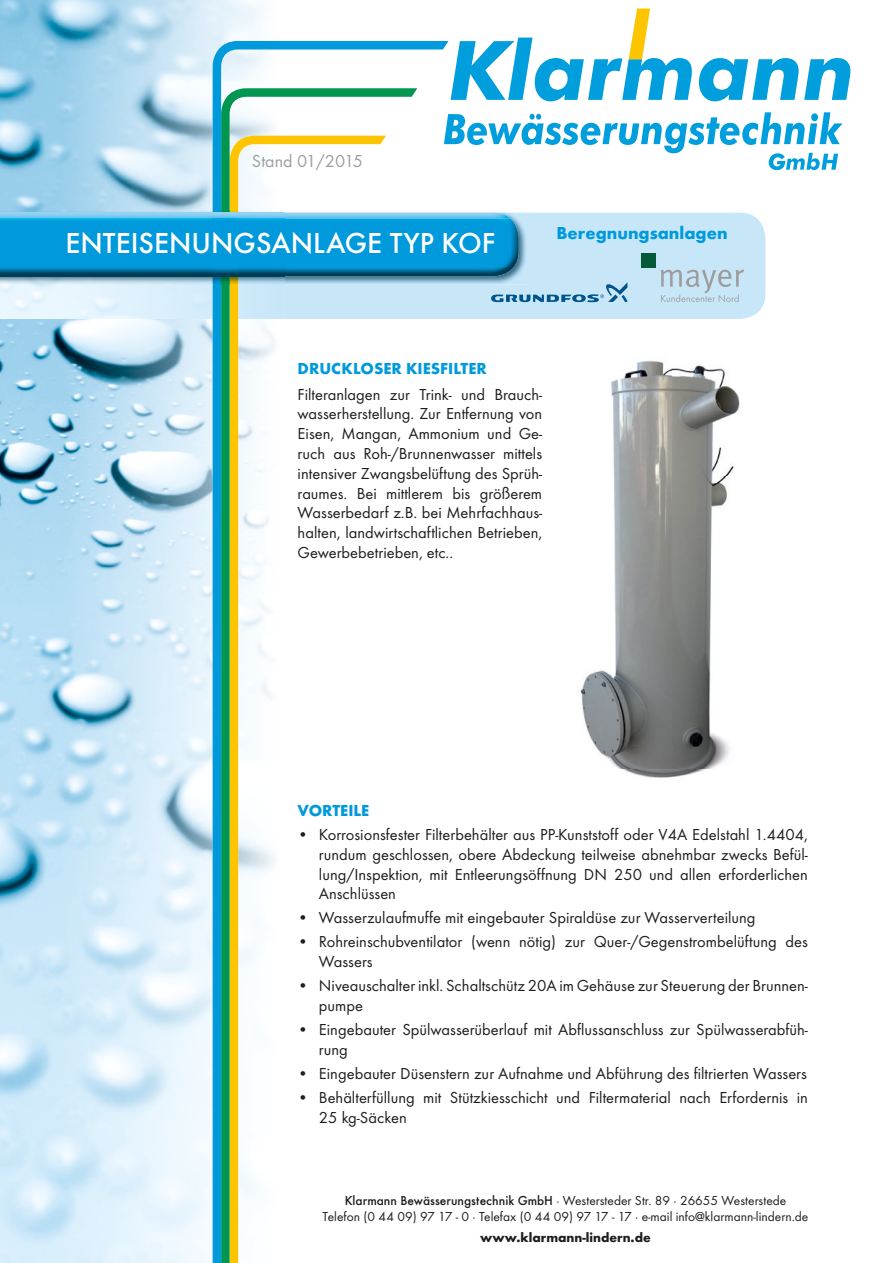
<style>
.page{position:relative;width:893px;height:1263px;background:#fff}
.page>*{position:absolute;margin:0;border:0;box-sizing:border-box;transform-origin:0 0}
.t1{font:500 30px "Futura T";color:#fff}
.t2{font:700 18px "Futura T";color:#009adc}
.t3{font:18px "Futura T";color:#9d9d9d}
.t4{font:16.5px/19.8px "Futura T";color:#1d1d1b}
.t5{font:700 16.5px "Futura T";color:#009adc}
.t6{font:13.5px/16.2px "Futura T";color:#1d1d1b;text-align:center}
.t7{font:700 13.5px "Futura T";color:#1d1d1b}
.s1{font-weight:500}
</style>
<div class="page">
<img style="left:0;top:0;width:262px;height:210px">
<img style="left:0;top:284px;width:213px;height:979px">
<img style="left:580px;top:361px;width:160px;height:417px">
<div style="left:448px;top:213px;width:317px;height:106px;background:#c7e7f9"></div>
<svg style="left:213px;top:41px;width:235px;height:1222px"></svg>
<img style="left:238px;top:210px;width:289px;height:3px">
<img style="left:285px;top:213px;width:242px;height:71px">
<img style="left:238px;top:276px;width:47px;height:8px">
<img style="left:0;top:210px;width:238px;height:74px">
<img style="left:238px;top:213px;width:273px;height:6px">
<svg style="left:213px;top:213px;width:25px;height:6px"></svg>
<img style="left:238px;top:267px;width:276px;height:9px">
<svg style="left:213px;top:267px;width:25px;height:9px"></svg>
<div style="left:213px;top:219px;width:306px;height:48px;background:#0099db"></div>
<svg style="left:444px;top:112px;width:399px;height:58px"></svg>
<svg style="left:451px;top:9px;width:399px;height:92px"></svg>
<svg style="left:491px;top:282px;width:136px;height:20px;background:#99c4df"></svg>
<div style="left:641px;top:253px;width:15px;height:15px;background:#035938"></div>
<svg style="left:661px;top:270px;width:83px;height:32px;background:#bcd4e1"></svg>
<p class="t3" style="left:252px;top:151px;width:113px">Stand 01/2015</p>
<h1 class="t1" style="left:66px;top:225px;width:431px">ENTEISENUNGSANLAGE TYP KOF</h1>
<p class="t2" style="left:556px;top:222px;width:173px">Beregnungsanlagen</p>
<p class="t5" style="left:298px;top:359px;width:191px">DRUCKLOSER KIESFILTER</p>
<p class="t4" style="left:298px;top:384px;width:246px;text-align:justify">Filteranlagen zur Trink- und Brauch&shy;wasserherstellung. Zur Entfernung von Eisen, Mangan, Ammonium und Ge&shy;ruch aus Roh-/Brunnenwasser mittels intensiver Zwangsbelüftung des Sprüh&shy;raumes. Bei mittlerem bis größerem Wasserbedarf z.B. bei Mehrfachhaus&shy;halten, landwirtschaftlichen Betrieben, Gewerbebetrieben, etc..</p>
<p class="t5" style="left:298px;top:800px;width:73px">VORTEILE</p>
<p class="t4" style="left:319px;top:824px;width:490px;text-align:justify;text-indent:-21px">• Korrosionsfester Filterbehälter aus PP-Kunststoff oder V4A Edelstahl 1.4404, rundum geschlossen, obere Abdeckung teilweise abnehmbar zwecks Befül&shy;lung/Inspektion, mit Entleerungsöffnung DN 250 und allen erforderlichen Anschlüssen</p>
<p class="t4" style="left:298px;top:908px;width:459px">• Wasserzulaufmuffe mit eingebauter Spiraldüse zur Wasserverteilung</p>
<p class="t4" style="left:319px;top:932px;width:490px;text-indent:-21px">• Rohreinschubventilator (wenn nötig) zur Quer-/Gegenstrombelüftung des<br>Wassers</p>
<p class="t4" style="left:319px;top:976px;width:490px;text-indent:-21px">• Niveauschalter inkl. Schaltschütz 20A im Gehäuse zur Steuerung der Brunnen&shy;pumpe</p>
<p class="t4" style="left:319px;top:1019px;width:490px;text-indent:-21px">• Eingebauter Spülwasserüberlauf mit Abflussanschluss zur Spülwasserabfüh&shy;rung</p>
<p class="t4" style="left:298px;top:1063px;width:511px">• Eingebauter Düsenstern zur Aufnahme und Abführung des filtrierten Wassers</p>
<p class="t4" style="left:319px;top:1087px;width:490px;text-indent:-21px">• Behälterfüllung mit Stützkiesschicht und Filtermaterial nach Erfordernis in<br>25 kg-Säcken</p>
<p class="t6" style="left:323px;top:1192px;width:487px"><span class="s1">Klarmann Bewässerungstechnik GmbH</span> · Westersteder Str. 89 · 26655 Westerstede<br>Telefon (0 44 09) 97 17 - 0 · Telefax (0 44 09) 97 17 - 17 · e-mail info@klarmann-lindern.de</p>
<p class="t7" style="left:480px;top:1229px;width:172px">www.klarmann-lindern.de</p>
</div>
